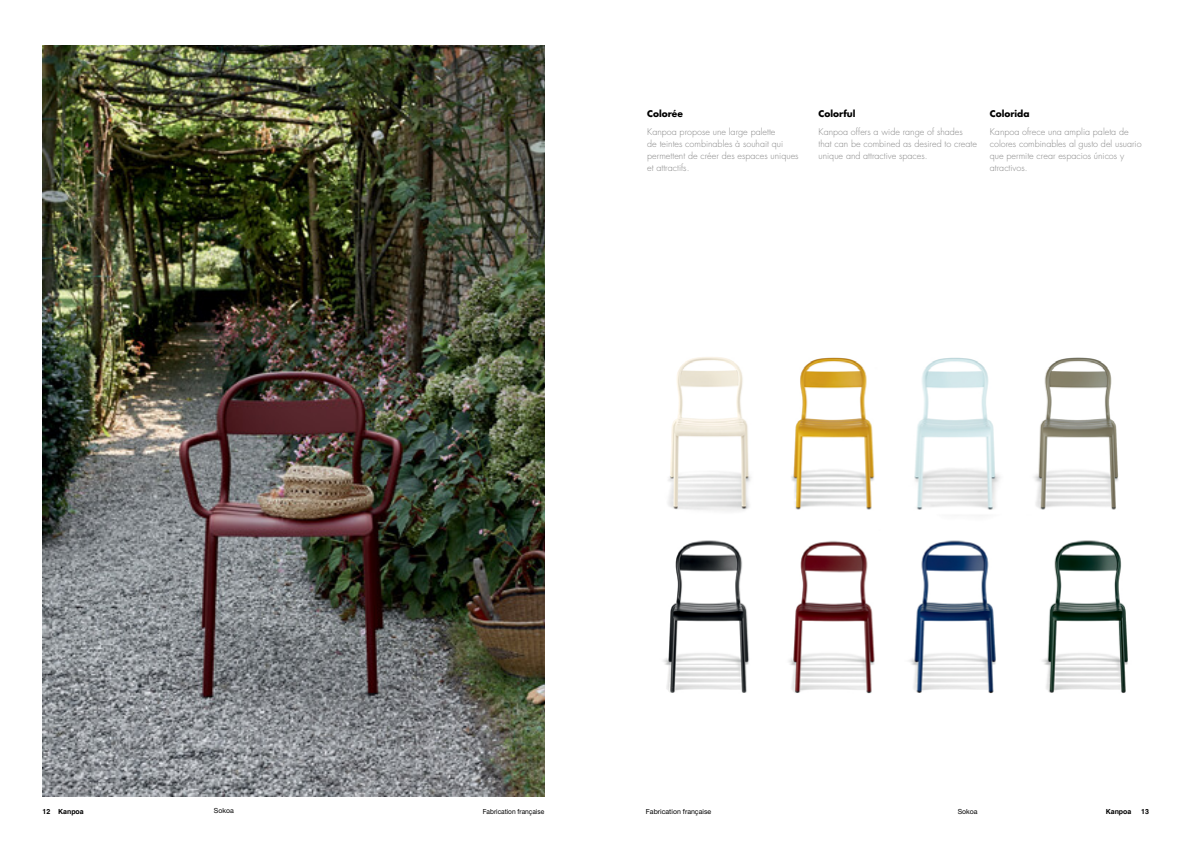
<style>
.page{position:relative;width:1191px;height:842px;background:#fff}
.page>*{position:absolute;margin:0;border:0;box-sizing:border-box;transform-origin:0 0}
.t1{font:300 9px/12px "Futura Std";color:#878787}
.t2{font:700 9px "Futura Std";color:#000}
.t3{font:7px "Helvetica Neue LT Std";color:#000}
.t4{font:7px "Helvetica Neue LT Std";color:#000;scale:.94 1}
.t5{font:700 7px "Helvetica";color:#000}
</style>
<div class="page">
<img style="left:663px;top:357px;width:465px;height:337px">
<img style="left:43px;top:45px;width:501px;height:752px">
<p class="t2" style="left:647px;top:108px;width:37px">Colorée</p>
<p class="t1" style="left:647px;top:126px;width:153px">Kanpoa propose une large palette<br>de teintes combinables à souhait qui permettent de créer des espaces uniques et attractifs.</p>
<p class="t2" style="left:818px;top:108px;width:38px">Colorful</p>
<p class="t1" style="left:818px;top:126px;width:160px">Kanpoa offers a wide range of shades that can be combined as desired to create unique and attractive spaces.</p>
<p class="t2" style="left:989px;top:108px;width:41px">Colorida</p>
<p class="t1" style="left:989px;top:126px;width:153px">Kanpoa ofrece una amplia paleta de colores combinables al gusto del usuario que permite crear espacios únicos y atractivos.</p>
<p class="t5" style="left:43px;top:807px;width:43px">12 Kanpoa</p>
<p class="t3" style="left:214px;top:806px;width:21px">Sokoa</p>
<p class="t4" style="left:483px;top:807px;width:67px">Fabrication française</p>
<p class="t3" style="left:646px;top:807px;width:67px">Fabrication française</p>
<p class="t3" style="left:957px;top:807px;width:21px">Sokoa</p>
<p class="t5" style="left:1105px;top:807px;width:27px">Kanpoa</p>
<p class="t5" style="left:1141px;top:807px;width:9px">13</p>
</div>
